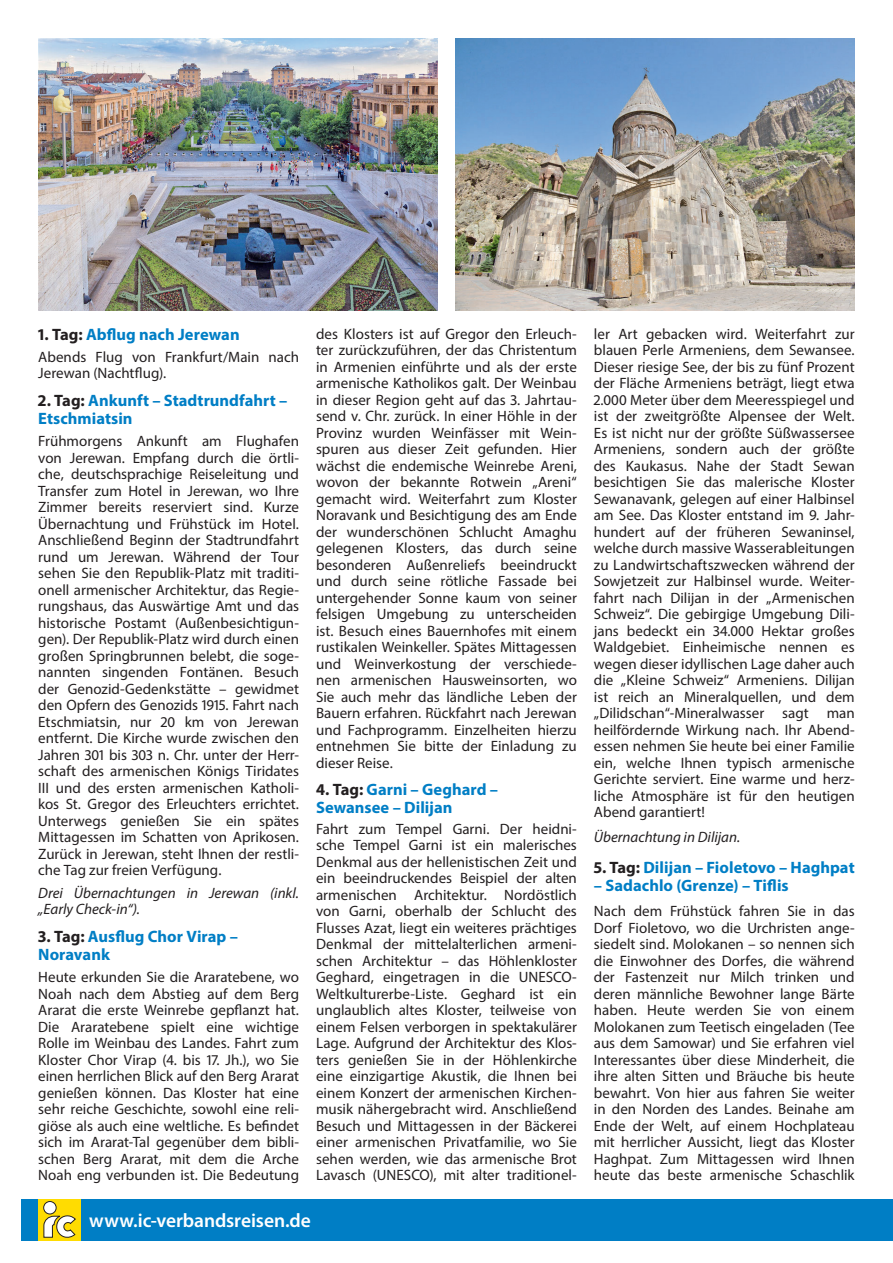
<style>
.page{position:relative;width:893px;height:1263px;background:#fff}
.page>*{position:absolute;margin:0;border:0;box-sizing:border-box;transform-origin:0 0}
.t1{font:600 19.5px "Myriad Pro";letter-spacing:-.005em;color:#fff}
.Reise-Tag{font:700 16.5px/18px "Myriad Pro";color:#007ec5}
.Reise-Tag-Umbruch{font:700 16.5px "Myriad Pro";color:#007ec5}
.Reise-Text{font:15px/16.5px "Myriad Pro";color:#231f20;text-align:justify}
.Reise-Übernachtung{font:italic 15px/16.5px "Myriad Pro";color:#231f20}
.s1{color:#231f20}
</style>
<div class="page">
<img style="left:455px;top:38px;width:400px;height:272px">
<img style="left:38px;top:38px;width:400px;height:272px">
<div style="left:17px;top:1199px;width:876px;height:43px;background:#007ec5"></div>
<div style="left:38px;top:1199px;width:43px;height:43px;background:#ffdc01"></div>
<div style="left:0;top:0;width:21px;height:1263px;background:#fff"></div>
<div style="left:44px;top:1201px;width:12px;height:13px;background:#fff;border-radius:50%"></div>
<div style="left:44px;top:1201px;width:12px;height:13px;border:1px solid #231f20;border-radius:50%"></div>
<svg style="left:44px;top:1214px;width:32px;height:23px"></svg>
<p class="Reise-Tag-Umbruch" style="left:38px;top:323px;width:203px"><span class="s1">1. Tag:</span> Abflug nach Jerewan</p>
<p class="Reise-Text" style="left:38px;top:348px;width:262px">Abends Flug von Frankfurt/Main nach<br>Jerewan (Nachtflug).</p>
<p class="Reise-Tag" style="left:38px;top:391px;width:251px"><span class="s1">2. Tag:</span> Ankunft – Stadtrundfahrt –<br>Etschmiatsin</p>
<p class="Reise-Text" style="left:38px;top:433px;width:262px">Frühmorgens Ankunft am Flughafen von Jerewan. Empfang durch die örtli&shy;che, deutschsprachige Reiseleitung und Transfer zum Hotel in Jerewan, wo Ihre Zimmer bereits reserviert sind. Kurze Übernachtung und Frühstück im Hotel.<br>Anschließend Beginn der Stadtrundfahrt rund um Jerewan. Während der Tour sehen Sie den Republik-Platz mit traditi&shy;onell armenischer Architektur, das Regie&shy;rungshaus, das Auswärtige Amt und das historische Postamt (Außenbesichtigun&shy;gen). Der Republik-Platz wird durch einen großen Springbrunnen belebt, die soge&shy;nannten singenden Fontänen. Besuch der Genozid-Gedenkstätte – gewidmet den Opfern des Genozids 1915. Fahrt nach Etschmiatsin, nur 20 km von Jerewan entfernt. Die Kirche wurde zwischen den Jahren 301 bis 303 n. Chr. unter der Herr&shy;schaft des armenischen Königs Tiridates III und des ersten armenischen Katholi&shy;kos St. Gregor des Erleuchters errichtet.<br>Unterwegs genießen Sie ein spätes Mittagessen im Schatten von Aprikosen.<br>Zurück in Jerewan, steht Ihnen der restli&shy;che Tag zur freien Verfügung.</p>
<p class="Reise-Übernachtung" style="left:38px;top:884px;width:262px">Drei Übernachtungen in Jerewan (inkl. „Early Check-in“).</p>
<p class="Reise-Tag" style="left:38px;top:927px;width:201px"><span class="s1">3. Tag:</span> Ausflug Chor Virap –<br>Noravank</p>
<p class="Reise-Text" style="left:38px;top:968px;width:262px">Heute erkunden Sie die Araratebene, wo Noah nach dem Abstieg auf dem Berg Ararat die erste Weinrebe gepflanzt hat.<br>Die Araratebene spielt eine wichtige Rolle im Weinbau des Landes. Fahrt zum Kloster Chor Virap (4. bis 17. Jh.), wo Sie einen herrlichen Blick auf den Berg Ararat genießen können. Das Kloster hat eine sehr reiche Geschichte, sowohl eine reli&shy;giöse als auch eine weltliche. Es befindet sich im Ararat-Tal gegenüber dem bibli&shy;schen Berg Ararat, mit dem die Arche Noah eng verbunden ist. Die Bedeutung</p>
<p class="Reise-Text" style="left:316px;top:325px;width:262px">des Klosters ist auf Gregor den Erleuch&shy;ter zurückzuführen, der das Christentum in Armenien einführte und als der erste armenische Katholikos galt. Der Weinbau in dieser Region geht auf das 3. Jahrtau&shy;send v. Chr. zurück. In einer Höhle in der Provinz wurden Weinfässer mit Wein&shy;spuren aus dieser Zeit gefunden. Hier wächst die endemische Weinrebe Areni, wovon der bekannte Rotwein „Areni“ gemacht wird. Weiterfahrt zum Kloster Noravank und Besichtigung des am Ende der wunderschönen Schlucht Amaghu gelegenen Klosters, das durch seine besonderen Außenreliefs beeindruckt und durch seine rötliche Fassade bei untergehender Sonne kaum von seiner felsigen Umgebung zu unterscheiden ist. Besuch eines Bauernhofes mit einem rustikalen Weinkeller. Spätes Mittagessen und Weinverkostung der verschiede&shy;nen armenischen Hausweinsorten, wo Sie auch mehr das ländliche Leben der Bauern erfahren. Rückfahrt nach Jerewan und Fachprogramm. Einzelheiten hierzu entnehmen Sie bitte der Einladung zu dieser Reise.</p>
<p class="Reise-Tag" style="left:316px;top:779px;width:184px"><span class="s1">4. Tag:</span> Garni – Geghard –<br>Sewansee – Dilijan</p>
<p class="Reise-Text" style="left:316px;top:820px;width:262px">Fahrt zum Tempel Garni. Der heidni&shy;sche Tempel Garni ist ein malerisches Denkmal aus der hellenistischen Zeit und ein beeindruckendes Beispiel der alten armenischen Architektur. Nordöstlich von Garni, oberhalb der Schlucht des Flusses Azat, liegt ein weiteres prächtiges Denkmal der mittelalterlichen armeni&shy;schen Architektur – das Höhlenkloster Geghard, eingetragen in die UNESCO-Weltkulturerbe-Liste. Geghard ist ein unglaublich altes Kloster, teilweise von einem Felsen verborgen in spektakulärer Lage. Aufgrund der Architektur des Klos&shy;ters genießen Sie in der Höhlenkirche eine einzigartige Akustik, die Ihnen bei einem Konzert der armenischen Kirchen&shy;musik nähergebracht wird. Anschließend Besuch und Mittagessen in der Bäckerei einer armenischen Privatfamilie, wo Sie sehen werden, wie das armenische Brot Lavasch (UNESCO), mit alter traditionel-</p>
<h1 class="t1" style="left:89px;top:1207px;width:223px">www.ic-verbandsreisen.de</h1>
<p class="Reise-Text" style="left:594px;top:325px;width:262px">ler Art gebacken wird. Weiterfahrt zur blauen Perle Armeniens, dem Sewansee.<br>Dieser riesige See, der bis zu fünf Prozent der Fläche Armeniens beträgt, liegt etwa 2.000 Meter über dem Meeresspiegel und ist der zweitgrößte Alpensee der Welt.<br>Es ist nicht nur der größte Süßwassersee Armeniens, sondern auch der größte des Kaukasus. Nahe der Stadt Sewan besichtigen Sie das malerische Kloster Sewanavank, gelegen auf einer Halbinsel am See. Das Kloster entstand im 9. Jahr&shy;hundert auf der früheren Sewaninsel, welche durch massive Wasserableitungen zu Landwirtschaftszwecken während der Sowjetzeit zur Halbinsel wurde. Weiter&shy;fahrt nach Dilijan in der „Armenischen Schweiz“. Die gebirgige Umgebung Dili&shy;jans bedeckt ein 34.000 Hektar großes Waldgebiet. Einheimische nennen es wegen dieser idyllischen Lage daher auch die „Kleine Schweiz“ Armeniens. Dilijan ist reich an Mineralquellen, und dem „Dilidschan“-Mineralwasser sagt man heilfördernde Wirkung nach. Ihr Abend&shy;essen nehmen Sie heute bei einer Familie ein, welche Ihnen typisch armenische Gerichte serviert. Eine warme und herz&shy;liche Atmosphäre ist für den heutigen Abend garantiert!</p>
<p class="Reise-Übernachtung" style="left:594px;top:829px;width:148px">Übernachtung in Dilijan.</p>
<p class="Reise-Tag" style="left:594px;top:858px;width:262px"><span class="s1">5. Tag:</span> Dilijan – Fioletovo – Haghpat</p>
<p class="Reise-Tag" style="left:594px;top:876px;width:196px">– Sadachlo (Grenze) – Tiflis</p>
<p class="Reise-Text" style="left:594px;top:902px;width:262px">Nach dem Frühstück fahren Sie in das Dorf Fioletovo, wo die Urchristen ange&shy;siedelt sind. Molokanen – so nennen sich die Einwohner des Dorfes, die während der Fastenzeit nur Milch trinken und deren männliche Bewohner lange Bärte haben. Heute werden Sie von einem Molokanen zum Teetisch eingeladen (Tee aus dem Samowar) und Sie erfahren viel Interessantes über diese Minderheit, die ihre alten Sitten und Bräuche bis heute bewahrt. Von hier aus fahren Sie weiter in den Norden des Landes. Beinahe am Ende der Welt, auf einem Hochplateau mit herrlicher Aussicht, liegt das Kloster Haghpat. Zum Mittagessen wird Ihnen heute das beste armenische Schaschlik</p>
</div>
